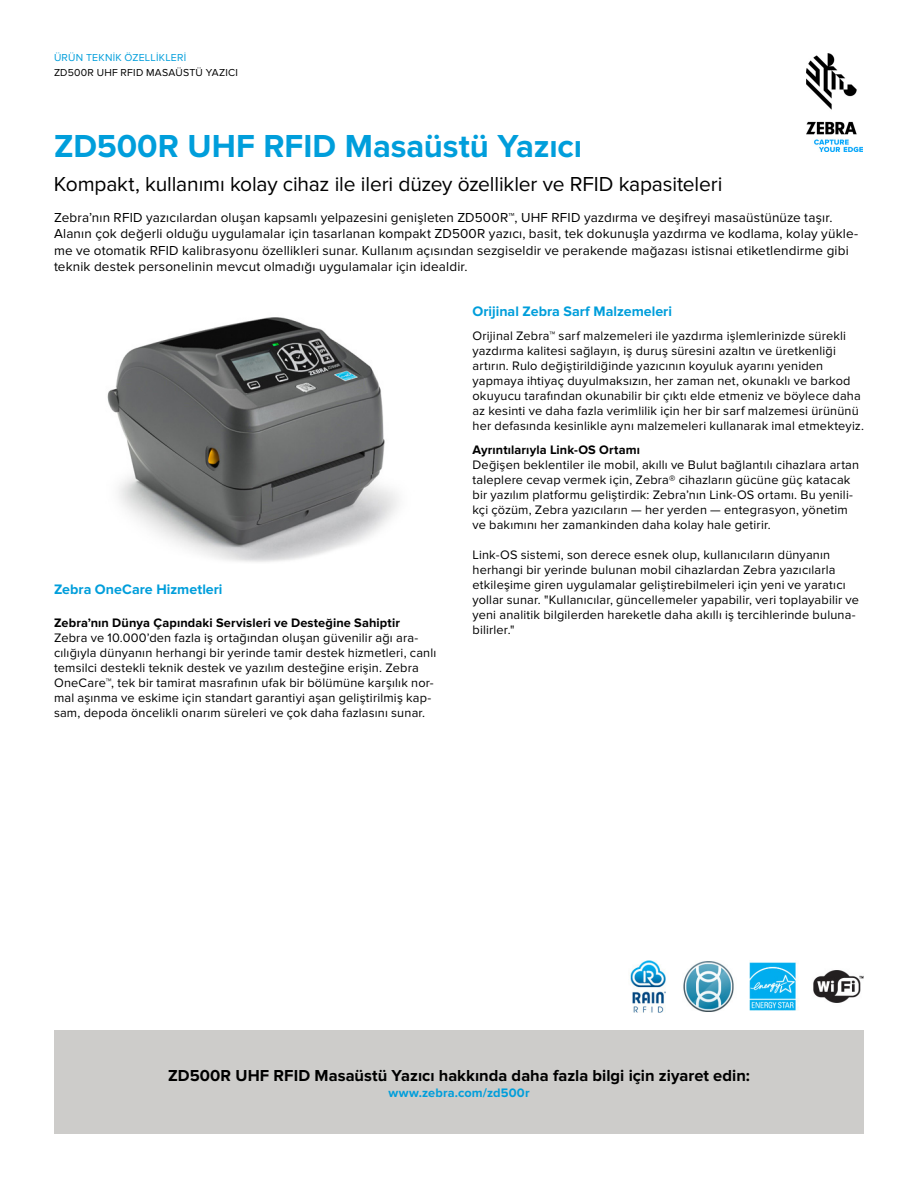
<style>
.page{position:relative;width:918px;height:1188px;background:#fff}
.page>*{position:absolute;margin:0;border:0;box-sizing:border-box;transform-origin:0 0}
.t1{font:700 33px "Proxima Nova";letter-spacing:-.005em;color:#009edb}
.t2{font:21px "Proxima Nova";letter-spacing:-.005em;color:#000}
.t3{font:700 16.5px "Proxima Nova";color:#000}
.t4{font:700 14.25px "Proxima Nova";color:#009edb}
.t5{font:13.5px/16.5px "Proxima Nova";letter-spacing:.01em;color:#000}
.t6{font:12.75px/15px "Proxima Nova";letter-spacing:.015em;color:#000}
.t7{font:700 12.75px "Proxima Nova";letter-spacing:.01em;color:#000}
.t8{font:700 12.75px "Proxima Nova";letter-spacing:.01em;color:#009edb}
.t9{font:10.5px "Proxima Nova";letter-spacing:.025em;color:#000}
.t10{font:10.5px "Proxima Nova";letter-spacing:.025em;color:#009edb}
</style>
<div class="page">
<img style="left:806px;top:54px;width:56px;height:97px">
<div style="left:54px;top:1031px;width:810px;height:103px;background:#cdccca"></div>
<img style="left:630px;top:961px;width:234px;height:52px">
<img style="left:107px;top:317px;width:292px;height:245px">
<p class="t10" style="left:54px;top:52px;width:134px">ÜRÜN TEKNİK ÖZELLİKLERİ</p>
<p class="t9" style="left:54px;top:66px;width:186px">ZD500R UHF RFID MASAÜSTÜ YAZICI</p>
<h1 class="t1" style="left:54px;top:127px;width:530px">ZD500R UHF RFID Masaüstü Yazıcı</h1>
<h2 class="t2" style="left:54px;top:172px;width:670px">Kompakt, kullanımı kolay cihaz ile ileri düzey özellikler ve RFID kapasiteleri</h2>
<p class="t5" style="left:54px;top:209px;width:806px">Zebra’nın RFID yazıcılardan oluşan kapsamlı yelpazesini genişleten ZD500R™, UHF RFID yazdırma ve deşifreyi masaüstünüze taşır.<br>Alanın çok değerli olduğu uygulamalar için tasarlanan kompakt ZD500R yazıcı, basit, tek dokunuşla yazdırma ve kodlama, kolay yükle&shy;me ve otomatik RFID kalibrasyonu özellikleri sunar. Kullanım açısından sezgiseldir ve perakende mağazası istisnai etiketlendirme gibi teknik destek personelinin mevcut olmadığı uygulamalar için idealdir.</p>
<p class="t4" style="left:54px;top:581px;width:170px">Zebra OneCare Hizmetleri</p>
<p class="t7" style="left:54px;top:616px;width:348px">Zebra’nın Dünya Çapındaki Servisleri ve Desteğine Sahiptir</p>
<p class="t6" style="left:54px;top:631px;width:384px">Zebra ve 10.000’den fazla iş ortağından oluşan güvenilir ağı ara&shy;cılığıyla dünyanın herhangi bir yerinde tamir destek hizmetleri, canlı temsilci destekli teknik destek ve yazılım desteğine erişin. Zebra OneCare™, tek bir tamirat masrafının ufak bir bölümüne karşılık nor&shy;mal aşınma ve eskime için standart garantiyi aşan geliştirilmiş kap&shy;sam, depoda öncelikli onarım süreleri ve çok daha fazlasını sunar.</p>
<p class="t4" style="left:472px;top:303px;width:201px">Orijinal Zebra Sarf Malzemeleri</p>
<p class="t6" style="left:472px;top:329px;width:393px">Orijinal Zebra™ sarf malzemeleri ile yazdırma işlemlerinizde sürekli yazdırma kalitesi sağlayın, iş duruş süresini azaltın ve üretkenliği artırın. Rulo değiştirildiğinde yazıcının koyuluk ayarını yeniden yapmaya ihtiyaç duyulmaksızın, her zaman net, okunaklı ve barkod okuyucu tarafından okunabilir bir çıktı elde etmeniz ve böylece daha az kesinti ve daha fazla verimlilik için her bir sarf malzemesi ürününü her defasında kesinlikle aynı malzemeleri kullanarak imal etmekteyiz.</p>
<p class="t7" style="left:472px;top:442px;width:169px">Ayrıntılarıyla Link-OS Ortamı</p>
<p class="t6" style="left:472px;top:457px;width:388px">Değişen beklentiler ile mobil, akıllı ve Bulut bağlantılı cihazlara artan taleplere cevap vermek için, Zebra® cihazların gücüne güç katacak bir yazılım platformu geliştirdik: Zebra’nın Link-OS ortamı. Bu yenili&shy;kçi çözüm, Zebra yazıcıların — her yerden — entegrasyon, yönetim ve bakımını her zamankinden daha kolay hale getirir.</p>
<p class="t6" style="left:472px;top:547px;width:388px">Link-OS sistemi, son derece esnek olup, kullanıcıların dünyanın herhangi bir yerinde bulunan mobil cihazlardan Zebra yazıcılarla etkileşime giren uygulamalar geliştirebilmeleri için yeni ve yaratıcı yollar sunar. "Kullanıcılar, güncellemeler yapabilir, veri toplayabilir ve yeni analitik bilgilerden hareketle daha akıllı iş tercihlerinde buluna&shy;bilirler."</p>
<p class="t3" style="left:168px;top:1066px;width:583px">ZD500R UHF RFID Masaüstü Yazıcı hakkında daha fazla bilgi için ziyaret edin:</p>
<p class="t8" style="left:388px;top:1085px;width:143px">www.zebra.com/zd500r</p>
</div>
